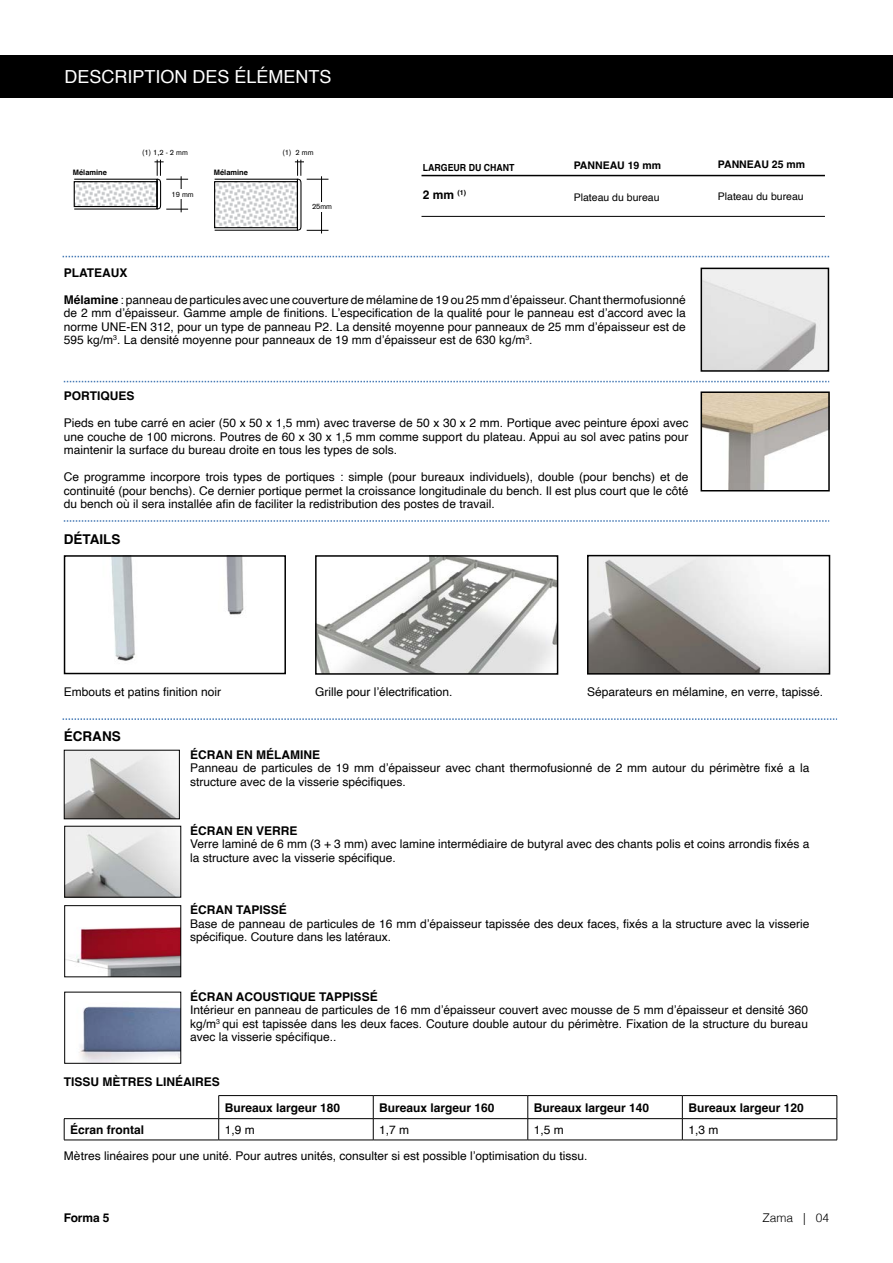
<style>
.page{position:relative;width:893px;height:1263px;background:#fff}
.page>*{position:absolute;margin:0;border:0;box-sizing:border-box;transform-origin:0 0}
.t1{font:18px "Helvetica";color:#fff}
.t2{font:700 13.5px "Helvetica";color:#000}
.t3{font:12px/13.5px "Helvetica";color:#000;text-align:justify}
.t4{font:700 12px "Helvetica";color:#000}
.t5{font:300 12px "Helvetica";color:#000}
.t6{font:10.5px "Helvetica";color:#000}
.t7{font:700 10.5px "Helvetica";color:#000}
.t8{font:700 9.75px "Helvetica";color:#000;scale:.9 1}
.t9{font:700 9px "Akzidenz Grotesk";color:#000}
.t10{font:7.5px "Akzidenz Grotesk";color:#000}
.t11{font:700 7.5px "Helvetica";color:#000}
.s1{font-weight:700}
</style>
<div class="page">
<div style="left:0;top:55px;width:893px;height:43px;background:#000"></div>
<hr style="left:421px;top:175px;width:404px;height:1px;background:#000">
<hr style="left:421px;top:216px;width:404px;height:1px;background:#000">
<hr style="left:181px;top:176px;width:1px;height:36px;background:#000">
<img style="left:76px;top:183px;width:78px;height:22px">
<div style="left:74px;top:181px;width:84px;height:26px;border:1px solid #000"></div>
<svg style="left:154px;top:160px;width:34px;height:50px"></svg>
<hr style="left:157px;top:179px;width:1px;height:30px;background:#000">
<hr style="left:321px;top:176px;width:1px;height:57px;background:#000">
<img style="left:216px;top:183px;width:79px;height:43px">
<div style="left:214px;top:181px;width:84px;height:47px;border:1px solid #000"></div>
<svg style="left:295px;top:160px;width:33px;height:71px"></svg>
<hr style="left:297px;top:179px;width:1px;height:51px;background:#000">
<svg style="left:64px;top:381px;width:765px;height:1px"></svg>
<svg style="left:63px;top:256px;width:766px;height:1px"></svg>
<svg style="left:64px;top:520px;width:765px;height:2px"></svg>
<img style="left:704px;top:271px;width:122px;height:98px">
<div style="left:701px;top:268px;width:128px;height:104px;border:2px solid #000"></div>
<img style="left:111px;top:558px;width:133px;height:103px">
<div style="left:64px;top:555px;width:222px;height:119px;border:2px solid #000"></div>
<img style="left:318px;top:558px;width:237px;height:114px">
<div style="left:315px;top:555px;width:243px;height:120px;border:2px solid #000"></div>
<img style="left:590px;top:558px;width:237px;height:114px">
<div style="left:587px;top:555px;width:243px;height:120px;border:2px solid #000"></div>
<img style="left:704px;top:394px;width:123px;height:94px">
<div style="left:701px;top:391px;width:129px;height:100px;border:2px solid #000"></div>
<svg style="left:63px;top:718px;width:774px;height:2px"></svg>
<img style="left:66px;top:752px;width:112px;height:65px">
<div style="left:64px;top:750px;width:116px;height:69px;border:1px solid #000"></div>
<img style="left:66px;top:927px;width:113px;height:48px">
<div style="left:64px;top:905px;width:117px;height:72px;border:1px solid #000"></div>
<img style="left:66px;top:828px;width:113px;height:68px">
<div style="left:64px;top:826px;width:117px;height:72px;border:1px solid #000"></div>
<img style="left:79px;top:1006px;width:100px;height:56px">
<div style="left:64px;top:992px;width:117px;height:72px;border:1px solid #000"></div>
<svg style="left:64px;top:1119px;width:1px;height:21px"></svg>
<hr style="left:219px;top:1118px;width:154px;height:1px;background:#000">
<svg style="left:218px;top:1096px;width:1px;height:44px"></svg>
<hr style="left:373px;top:1118px;width:155px;height:1px;background:#000">
<svg style="left:373px;top:1096px;width:1px;height:44px"></svg>
<hr style="left:528px;top:1118px;width:154px;height:1px;background:#000">
<svg style="left:528px;top:1096px;width:1px;height:44px"></svg>
<hr style="left:682px;top:1118px;width:155px;height:1px;background:#000">
<svg style="left:682px;top:1096px;width:1px;height:44px"></svg>
<hr style="left:64px;top:1140px;width:155px;height:1px;background:#000">
<hr style="left:219px;top:1140px;width:154px;height:1px;background:#000">
<hr style="left:373px;top:1140px;width:155px;height:1px;background:#000">
<hr style="left:528px;top:1140px;width:154px;height:1px;background:#000">
<hr style="left:682px;top:1140px;width:155px;height:1px;background:#000">
<hr style="left:219px;top:1095px;width:154px;height:1px;background:#000">
<hr style="left:373px;top:1095px;width:155px;height:1px;background:#000">
<hr style="left:528px;top:1095px;width:154px;height:1px;background:#000">
<hr style="left:682px;top:1095px;width:155px;height:1px;background:#000">
<hr style="left:64px;top:1118px;width:155px;height:1px;background:#000">
<svg style="left:837px;top:1096px;width:1px;height:44px"></svg>
<p class="t1" style="left:65px;top:63px;width:269px">DESCRIPTION DES ÉLÉMENTS</p>
<p class="t10" style="left:142px;top:148px;width:47px">(1) 1,2 - 2 mm</p>
<p class="t10" style="left:172px;top:190px;width:24px">19 mm</p>
<p class="t9" style="left:74px;top:166px;width:47px">Bilaminado</p>
<p class="t9" style="left:215px;top:166px;width:47px">Bilaminado</p>
<p class="t11" style="left:73px;top:168px;width:36px">Mélamine</p>
<p class="t11" style="left:214px;top:168px;width:36px">Mélamine</p>
<p class="t10" style="left:283px;top:148px;width:32px">(1) 2 mm</p>
<p class="t10" style="left:312px;top:202px;width:22px">25mm</p>
<p class="t8" style="left:423px;top:161px;width:103px">LARGEUR DU CHANT</p>
<p class="t4" style="left:423px;top:188px;width:45px">2 mm <sup>(1)</sup></p>
<p class="t7" style="left:574px;top:159px;width:89px">PANNEAU 19 mm</p>
<p class="t6" style="left:574px;top:189px;width:87px">Plateau du bureau</p>
<p class="t4" style="left:64px;top:265px;width:65px">PLATEAUX</p>
<p class="t3" style="left:64px;top:293px;width:624px"><span class="s1">Mélamine</span> : panneau de particules avec une couverture de mélamine de 19 ou 25 mm d’épaisseur. Chant thermofusionné de 2 mm d’épaisseur. Gamme ample de finitions. L’especification de la qualité pour le panneau est d’accord avec la norme UNE-EN 312, pour un type de panneau P2. La densité moyenne pour panneaux de 25 mm d’épaisseur est de 595 kg/m<sup>3</sup>. La densité moyenne pour panneaux de 19 mm d’épaisseur est de 630 kg/m<sup>3</sup>.</p>
<p class="t4" style="left:64px;top:389px;width:72px">PORTIQUES</p>
<p class="t3" style="left:64px;top:417px;width:626px">Pieds en tube carré en acier (50 x 50 x 1,5 mm) avec traverse de 50 x 30 x 2 mm. Portique avec peinture époxi avec une couche de 100 microns. Poutres de 60 x 30 x 1,5 mm comme support du plateau. Appui au sol avec patins pour maintenir la surface du bureau droite en tous les types de sols.</p>
<p class="t3" style="left:64px;top:471px;width:626px">Ce programme incorpore trois types de portiques : simple (pour bureaux individuels), double (pour benchs) et de continuité (pour benchs). Ce dernier portique permet la croissance longitudinale du bench. Il est plus court que le côté du bench où il sera installée afin de faciliter la redistribution des postes de travail.</p>
<p class="t2" style="left:64px;top:531px;width:58px">DÉTAILS</p>
<p class="t7" style="left:718px;top:158px;width:89px">PANNEAU 25 mm</p>
<p class="t6" style="left:718px;top:188px;width:87px">Plateau du bureau</p>
<p class="t3" style="left:64px;top:685px;width:159px">Embouts et patins finition noir</p>
<p class="t3" style="left:315px;top:685px;width:139px">Grille pour l’électrification.</p>
<p class="t3" style="left:587px;top:685px;width:238px">Séparateurs en mélamine, en verre, tapissé.</p>
<p class="t2" style="left:64px;top:728px;width:58px">ÉCRANS</p>
<p class="t4" style="left:190px;top:747px;width:131px">ÉCRAN EN MÉLAMINE</p>
<p class="t3" style="left:190px;top:762px;width:621px">Panneau de particules de 19 mm d’épaisseur avec chant thermofusionné de 2 mm autour du périmètre fixé a la structure avec de la visserie spécifiques.</p>
<p class="t4" style="left:190px;top:823px;width:109px">ÉCRAN EN VERRE</p>
<p class="t3" style="left:190px;top:838px;width:621px">Verre laminé de 6 mm (3 + 3 mm) avec lamine intermédiaire de butyral avec des chants polis et coins arrondis fixés a la structure avec la visserie spécifique.</p>
<p class="t4" style="left:190px;top:903px;width:98px">ÉCRAN TAPISSÉ</p>
<p class="t3" style="left:190px;top:917px;width:621px">Base de panneau de particules de 16 mm d’épaisseur tapissée des deux faces, fixés a la structure avec la visserie spécifique. Couture dans les latéraux.</p>
<p class="t4" style="left:190px;top:989px;width:189px">ÉCRAN ACOUSTIQUE TAPPISSÉ</p>
<p class="t3" style="left:190px;top:1003px;width:619px">Intérieur en panneau de particules de 16 mm d’épaisseur couvert avec mousse de 5 mm d’épaisseur et densité 360 kg/m<sup>3</sup> qui est tapissée dans les deux faces. Couture double autour du périmètre. Fixation de la structure du bureau avec la visserie spécifique..</p>
<p class="t4" style="left:64px;top:1075px;width:158px">TISSU MÈTRES LINÉAIRES</p>
<p class="t4" style="left:225px;top:1100px;width:117px">Bureaux largeur 180</p>
<p class="t4" style="left:379px;top:1100px;width:117px">Bureaux largeur 160</p>
<p class="t4" style="left:534px;top:1100px;width:117px">Bureaux largeur 140</p>
<p class="t4" style="left:688px;top:1100px;width:117px">Bureaux largeur 120</p>
<p class="t4" style="left:70px;top:1122px;width:76px">Écran frontal</p>
<p class="t3" style="left:225px;top:1123px;width:32px">1,9 m</p>
<p class="t3" style="left:379px;top:1123px;width:32px">1,7 m</p>
<p class="t3" style="left:534px;top:1123px;width:32px">1,5 m</p>
<p class="t3" style="left:688px;top:1123px;width:32px">1,3 m</p>
<p class="t3" style="left:64px;top:1149px;width:525px">Mètres linéaires pour une unité. Pour autres unités, consulter si est possible l’optimisation du tissu.</p>
<p class="t4" style="left:64px;top:1211px;width:47px">Forma 5</p>
<p class="t5" style="left:762px;top:1207px;width:68px">Zama | 04</p>
</div>
